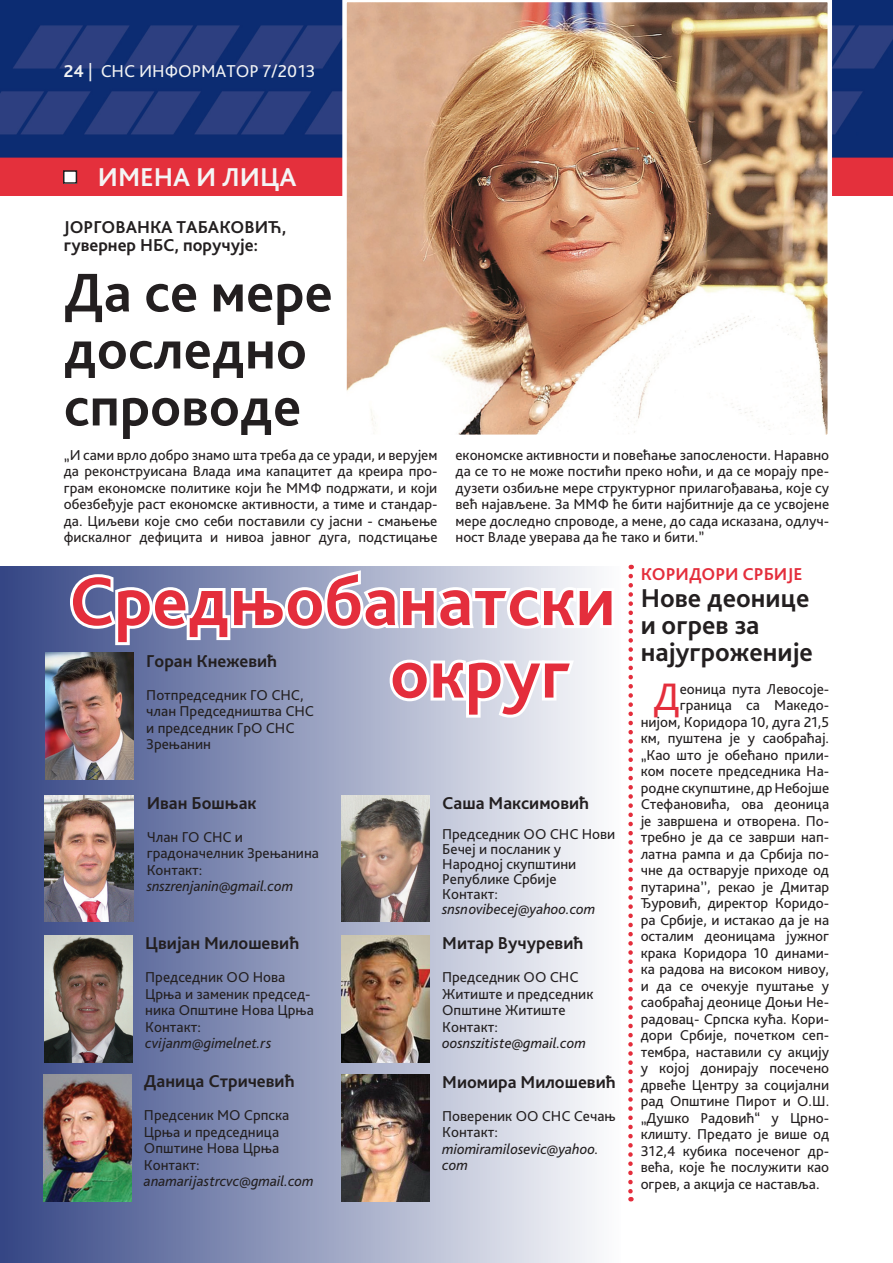
<style>
.page{position:relative;width:893px;height:1263px;background:#fff}
.page>*{position:absolute;margin:0;border:0;box-sizing:border-box;transform-origin:0 0}
.t1{font:700 72px "Bliss Pro";color:#e42e3c}
.t2{font:700 57px/57px "Bliss Pro";color:#231f20}
.t3{font:40.05px "Bliss Pro";color:#e42e3c}
.t4{font:700 27px/27px "Bliss Pro";color:#231f20}
.t5{font:700 27px "Bliss Pro";color:#f4f5f5}
.t6{font:700 18px "Bliss Pro";color:#231f20}
.t7{font:18px "Bliss Pro";color:#f1f2f3}
.t8{font:700 18px "Bliss Pro";color:#e42e3c}
.t9{font:15px/16.5px "Bliss Pro";color:#231f20}
.t10{font:italic 15px/16.5px "Bliss Pro";color:#231f20}
.s1{font-weight:700}
</style>
<div class="page">
<div style="left:0;top:566px;width:621px;height:697px;background:linear-gradient(to right,#354684,#fcfcfd)"></div>
<svg style="left:67px;top:566px;width:550px;height:82px"></svg>
<img style="left:0;top:0;width:893px;height:196px">
<div style="left:64px;top:171px;width:12px;height:12px;background:#fff"></div>
<div style="left:63px;top:170px;width:14px;height:14px;border:2px solid #231f20"></div>
<img style="left:342px;top:0;width:490px;height:435px">
<img style="left:46px;top:653px;width:88px;height:126px">
<img style="left:44px;top:935px;width:88px;height:127px">
<img style="left:43px;top:1074px;width:88px;height:127px">
<img style="left:341px;top:935px;width:88px;height:127px">
<img style="left:341px;top:1075px;width:88px;height:126px">
<img style="left:341px;top:795px;width:88px;height:127px">
<img style="left:45px;top:795px;width:89px;height:126px">
<svg style="left:387px;top:656px;width:191px;height:65px"></svg>
<svg style="left:628px;top:576px;width:5px;height:625px"></svg>
<p class="t7" style="left:64px;top:59px;width:253px"><span class="s1">24</span> | СНС ИНФОРМАТОР 7/2013</p>
<h3 class="t5" style="left:98px;top:160px;width:200px">ИМЕНА И ЛИЦА</h3>
<p class="t6" style="left:64px;top:216px;width:19px">Јоргованка</p>
<p class="t6" style="left:177px;top:216px;width:23px">Табаковић</p>
<p class="t6" style="left:282px;top:216px;width:6px">,</p>
<p class="t6" style="left:64px;top:234px;width:196px">гувернер НБС, поручује:</p>
<h2 class="t2" style="left:64px;top:263px;width:270px">Да се мере доследно спроводе</h2>
<p class="t9" style="left:64px;top:446px;width:375px;text-align:justify">„И сами врло добро знамо шта треба да се уради, и верујем да реконструисана Влада има капацитет да креира про&shy;грам економске политике који ће ММФ подржати, и који обезбеђује раст економске активности, а тиме и стандар&shy;да. Циљеви које смо себи поставили су јасни - смањење фискалног дефицита и нивоа јавног дуга, подстицање</p>
<p class="t9" style="left:455px;top:446px;width:375px;text-align:justify">економске активности и повећање запослености. Наравно да се то не може постићи преко ноћи, и да се морају пре&shy;дузети озбиљне мере структурног прилагођавања, које су већ најављене. За ММФ ће бити најбитније да се усвојене мере доследно спроводе, а мене, до сада исказана, одлуч&shy;ност Владе уверава да ће тако и бити.”</p>
<h1 class="t1" style="left:69px;top:556px;width:548px">Средњобанатски</h1>
<p class="t6" style="left:146px;top:649px;width:132px">Горан Кнежевић</p>
<p class="t9" style="left:146px;top:686px;width:169px">Потпредседник ГО СНС, члан Председништва СНС и председник ГрО СНС<br>Зрењанин</p>
<p class="t6" style="left:147px;top:792px;width:111px">Иван Бошњак</p>
<p class="t9" style="left:147px;top:828px;width:174px">Члан ГО СНС и градоначелник Зрењанина<br>Контакт:</p>
<p class="t10" style="left:147px;top:878px;width:148px">snszrenjanin@gmail.com</p>
<p class="t6" style="left:145px;top:932px;width:156px">Цвијан Милошевић</p>
<p class="t9" style="left:145px;top:969px;width:170px">Председник ОО Нова<br>Црња и заменик председ&shy;ника Општине Нова Црња<br>Контакт:</p>
<p class="t10" style="left:145px;top:1035px;width:128px">cvijanm@gimelnet.rs</p>
<p class="t6" style="left:144px;top:1070px;width:152px">Даница Стричевић</p>
<p class="t9" style="left:144px;top:1107px;width:147px">Предсеник МО Српска<br>Црња и председница<br>Општине Нова Црња<br>Контакт:</p>
<p class="t10" style="left:144px;top:1173px;width:171px">anamarijastrcvc@gmail.com</p>
<h1 class="t1" style="left:390px;top:629px;width:182px">округ</h1>
<p class="t6" style="left:442px;top:792px;width:148px">Саша Максимовић</p>
<p class="t9" style="left:442px;top:826px;width:175px;line-height:15px">Председник ОО СНС Нови<br>Бечеј и посланик у<br>Народној скупштини<br>Републике Србије<br>Контакт:</p>
<p class="t10" style="left:442px;top:900px;width:155px">snsnovibecej@yahoo.com</p>
<p class="t6" style="left:442px;top:932px;width:143px">Митар Вучуревић</p>
<p class="t9" style="left:442px;top:969px;width:153px">Председник ОО СНС<br>Житиште и председник<br>Општине Житиште<br>Контакт:</p>
<p class="t10" style="left:442px;top:1035px;width:145px">oosnszitiste@gmail.com</p>
<p class="t6" style="left:442px;top:1070px;width:175px">Миомира Милошевић</p>
<p class="t9" style="left:442px;top:1107px;width:175px">Повереник ОО СНС Сечањ<br>Контакт:</p>
<p class="t10" style="left:442px;top:1140px;width:158px">miomiramilosevic@yahoo. com</p>
<p class="t8" style="left:641px;top:563px;width:25px">Коридори</p>
<p class="t8" style="left:743px;top:563px;width:22px">Србије</p>
<h3 class="t4" style="left:641px;top:584px;width:174px">Нове деонице и огрев за најугроженије</h3>
<h3 class="t3" style="left:653px;top:672px;width:28px">Д</h3>
<p class="t9" style="left:680px;top:680px;width:151px">еоница пута Левосоје-</p>
<p class="t9" style="left:680px;top:697px;width:151px">граница са Македо-</p>
<p class="t9" style="left:641px;top:713px;width:190px">нијом, Коридора 10, дуга 21,5</p>
<p class="t9" style="left:641px;top:730px;width:190px">км, пуштена је у саобраћај.</p>
<p class="t9" style="left:641px;top:746px;width:190px">„Као што је обећано прили-</p>
<p class="t9" style="left:641px;top:763px;width:190px">ком посете председника На-</p>
<p class="t9" style="left:641px;top:779px;width:190px">родне скупштине, др Небојше</p>
<p class="t9" style="left:641px;top:796px;width:190px">Стефановића, ова деоница</p>
<p class="t9" style="left:641px;top:812px;width:190px">је завршена и отворена. По-</p>
<p class="t9" style="left:641px;top:829px;width:190px">требно је да се заврши нап-</p>
<p class="t9" style="left:641px;top:845px;width:190px">латна рампа и да Србија по-</p>
<p class="t9" style="left:641px;top:862px;width:190px">чне да остварује приходе од</p>
<p class="t9" style="left:641px;top:878px;width:190px">путарина’’, рекао је Дмитар</p>
<p class="t9" style="left:641px;top:895px;width:190px">Ђуровић, директор Коридо-</p>
<p class="t9" style="left:641px;top:911px;width:190px">ра Србије, и истакао да је на</p>
<p class="t9" style="left:641px;top:928px;width:190px">осталим деоницама јужног</p>
<p class="t9" style="left:641px;top:944px;width:190px">крака Коридора 10 динами-</p>
<p class="t9" style="left:641px;top:961px;width:190px">ка радова на високом нивоу,</p>
<p class="t9" style="left:641px;top:977px;width:190px">и да се очекује пуштање у</p>
<p class="t9" style="left:641px;top:994px;width:190px">саобраћај деонице Доњи Не-</p>
<p class="t9" style="left:641px;top:1010px;width:190px">радовац- Српска кућа. Кори-</p>
<p class="t9" style="left:641px;top:1027px;width:190px">дори Србије, почетком сеп-</p>
<p class="t9" style="left:641px;top:1043px;width:190px">тембра, наставили су акцију</p>
<p class="t9" style="left:641px;top:1060px;width:190px">у којој донирају посечено</p>
<p class="t9" style="left:641px;top:1076px;width:190px">дрвеће Центру за социјални</p>
<p class="t9" style="left:641px;top:1093px;width:190px">рад Општине Пирот и О.Ш.</p>
<p class="t9" style="left:641px;top:1109px;width:190px">„Душко Радовић“ у Црно-</p>
<p class="t9" style="left:641px;top:1126px;width:190px">клишту. Предато је више од</p>
<p class="t9" style="left:641px;top:1142px;width:190px">312,4 кубика посеченог др-</p>
<p class="t9" style="left:641px;top:1159px;width:190px">већа, које ће послужити као</p>
<p class="t9" style="left:641px;top:1175px;width:180px">огрев, а акција се наставља.</p>
</div>
